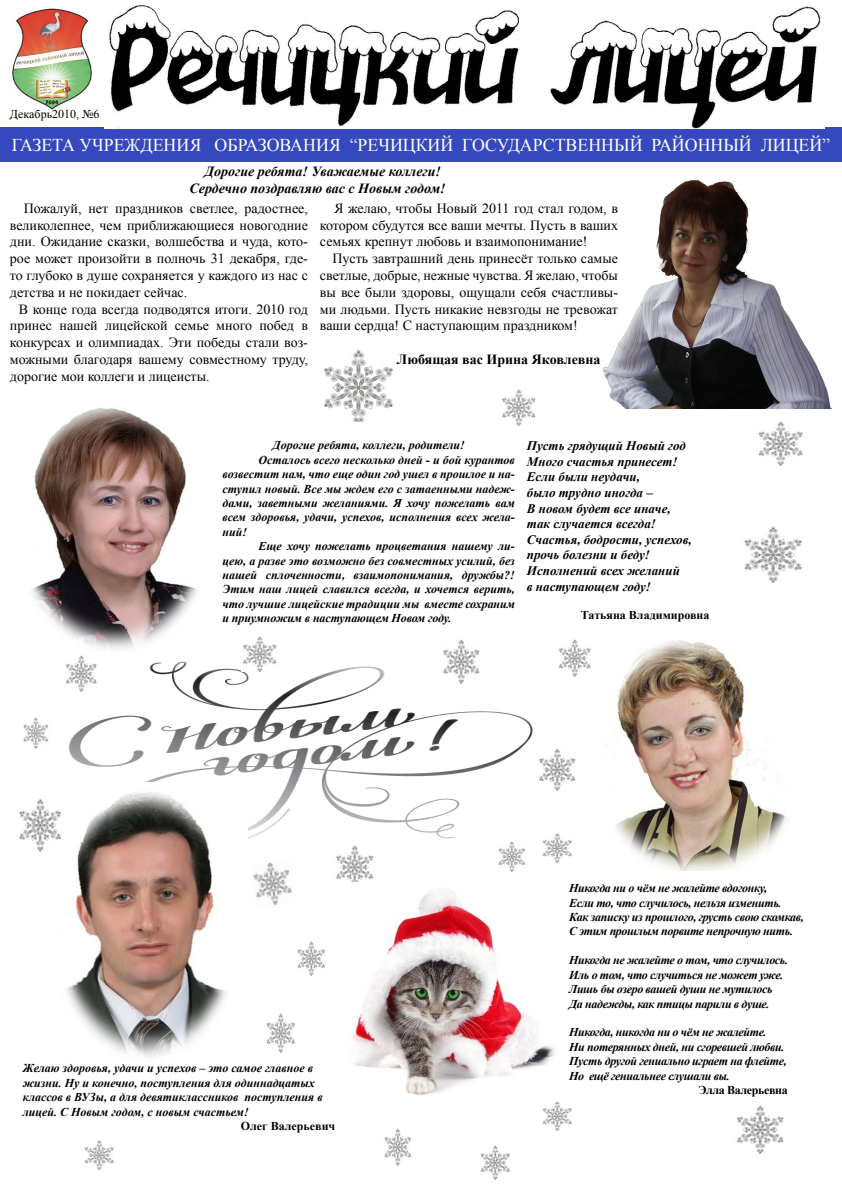
<style>
.page{position:relative;width:842px;height:1191px;background:#fff}
.page>*{position:absolute;margin:0;border:0;box-sizing:border-box;transform-origin:0 0}
.t1{font:18px "Times New Roman";color:#fff}
.t2{font:14px/16.8px "Times New Roman";color:#000;text-align:justify}
.t3{font:italic 700 14px/16.8px "Times New Roman";color:#000}
.t4{font:700 14px "Times New Roman";color:#000}
.t5{font:italic 700 13px/15.6px "Times New Roman";color:#000}
.t6{font:italic 700 12px/14.4px "Times New Roman";letter-spacing:-.015em;color:#000}
.t7{font:700 12px "Times New Roman";color:#000}
.t8{font:12px "Times New Roman";color:#000}
.t9{font:700 12px "Times New Roman";letter-spacing:-.03em;color:#000}
</style>
<div class="page">
<img style="left:324px;top:350px;width:69px;height:72px">
<div style="left:0;top:128px;width:842px;height:34px;background:#3548be"></div>
<img style="left:12px;top:9px;width:80px;height:101px">
<img style="left:105px;top:5px;width:720px;height:124px">
<img style="left:69px;top:655px;width:464px;height:184px">
<img style="left:31px;top:408px;width:167px;height:241px">
<img style="left:601px;top:640px;width:187px;height:230px">
<img style="left:66px;top:782px;width:182px;height:275px">
<img style="left:242px;top:636px;width:36px;height:35px">
<img style="left:744px;top:527px;width:58px;height:55px">
<img style="left:543px;top:833px;width:29px;height:29px">
<img style="left:502px;top:390px;width:34px;height:36px">
<img style="left:498px;top:841px;width:27px;height:31px">
<img style="left:23px;top:717px;width:25px;height:31px">
<img style="left:19px;top:799px;width:42px;height:52px">
<img style="left:480px;top:1145px;width:30px;height:34px">
<img style="left:441px;top:640px;width:41px;height:43px">
<img style="left:66px;top:656px;width:32px;height:36px">
<img style="left:539px;top:748px;width:37px;height:42px">
<img style="left:559px;top:640px;width:32px;height:37px">
<img style="left:297px;top:941px;width:28px;height:34px">
<img style="left:266px;top:1013px;width:29px;height:39px">
<img style="left:542px;top:1101px;width:30px;height:29px">
<img style="left:384px;top:1128px;width:27px;height:37px">
<img style="left:253px;top:862px;width:39px;height:43px">
<img style="left:336px;top:845px;width:38px;height:37px">
<img style="left:351px;top:892px;width:205px;height:203px">
<img style="left:736px;top:1106px;width:48px;height:47px">
<img style="left:84px;top:1140px;width:30px;height:29px">
<img style="left:604px;top:180px;width:227px;height:228px">
<img style="left:758px;top:422px;width:45px;height:43px">
<p class="t8" style="left:10px;top:106px;width:91px">Декабрь2010, №6</p>
<h1 class="t1" style="left:12px;top:133px;width:820px">ГАЗЕТА УЧРЕЖДЕНИЯ ОБРАЗОВАНИЯ “РЕЧИЦКИЙ ГОСУДАРСТВЕННЫЙ РАЙОННЫЙ ЛИЦЕЙ”</h1>
<p class="t3" style="left:189px;top:162px;width:258px;text-indent:15px">Дорогие ребята! Уважаемые коллеги!<br>Сердечно поздравляю вас с Новым годом!</p>
<p class="t2" style="left:10px;top:199px;width:300px;text-indent:14px">Пожалуй, нет праздников светлее, радостнее, великолепнее, чем приближающиеся новогодние дни. Ожидание сказки, волшебства и чуда, кото&shy;рое может произойти в полночь 31 декабря, где&shy;то глубоко в душе сохраняется у каждого из нас с детства и не покидает сейчас.</p>
<p class="t2" style="left:10px;top:300px;width:300px;text-indent:9px">В конце года всегда подводятся итоги. 2010 год принес нашей лицейской семье много побед в конкурсах и олимпиадах. Эти победы стали воз&shy;можными благодаря вашему совместному труду, дорогие мои коллеги и лицеисты.</p>
<p class="t2" style="left:320px;top:199px;width:300px;text-indent:14px">Я желаю, чтобы Новый 2011 год стал годом, в котором сбудутся все ваши мечты. Пусть в ваших семьях крепнут любовь и взаимопонимание!</p>
<p class="t2" style="left:320px;top:250px;width:300px;text-indent:13px">Пусть завтрашний день принесёт только самые светлые, добрые, нежные чувства. Я желаю, чтобы вы все были здоровы, ощущали себя счастливы&shy;ми людьми. Пусть никакие невзгоды не тревожат ваши сердца! С наступающим праздником!</p>
<p class="t4" style="left:397px;top:350px;width:205px">Любящая вас Ирина Яковлевна</p>
<p class="t6" style="left:273px;top:438px;width:194px">Дорогие ребята, коллеги, родители!</p>
<p class="t6" style="left:259px;top:452px;width:258px">Осталось всего несколько дней - и бой курантов</p>
<p class="t6" style="left:223px;top:467px;width:294px">возвестит нам, что еще один год ушел в прошлое и на-</p>
<p class="t6" style="left:223px;top:481px;width:294px">ступил новый. Все мы ждем его с затаенными надеж-</p>
<p class="t6" style="left:223px;top:495px;width:294px">дами, заветными желаниями. Я хочу пожелать вам</p>
<p class="t6" style="left:223px;top:510px;width:294px">всем здоровья, удачи, успехов, исполнения всех жела-</p>
<p class="t6" style="left:223px;top:524px;width:26px">ний!</p>
<p class="t6" style="left:259px;top:539px;width:258px">Еще хочу пожелать процветания нашему ли-</p>
<p class="t6" style="left:223px;top:553px;width:294px">цею, а разве это возможно без совместных усилий, без</p>
<p class="t6" style="left:223px;top:567px;width:294px">нашей сплоченности, взаимопонимания, дружбы?!</p>
<p class="t6" style="left:223px;top:582px;width:294px">Этим наш лицей славился всегда, и хочется верить,</p>
<p class="t6" style="left:223px;top:596px;width:294px">что лучшие лицейские традиции мы вместе сохраним</p>
<p class="t6" style="left:223px;top:611px;width:230px">и приумножим в наступающем Новом году.</p>
<p class="t5" style="left:527px;top:437px;width:166px">Пусть грядущий Новый год<br>Много счастья принесет!<br>Если были неудачи,<br>было трудно иногда –<br>В новом будет все иначе, так случается всегда!<br>Счастья, бодрости, успехов, прочь болезни и беду!<br>Исполнений всех желаний<br>в наступающем году!</p>
<p class="t7" style="left:581px;top:607px;width:130px">Татьяна Владимировна</p>
<p class="t6" style="left:23px;top:1060px;width:302px">Желаю здоровья, удачи и успехов – это самое главное в жизни. Ну и конечно, поступления для одиннадцатых классов в ВУЗы, а для девятиклассников поступления в лицей. С Новым годом, с новым счастьем!</p>
<p class="t7" style="left:241px;top:1117px;width:96px">Олег Валерьевич</p>
<p class="t6" style="left:569px;top:880px;width:236px">Никогда ни о чём не жалейте вдогонку,<br>Если то, что случилось, нельзя изменить.<br>Как записку из прошлого, грусть свою скомкав, С этим прошлым порвите непрочную нить.</p>
<p class="t6" style="left:569px;top:952px;width:220px">Никогда не жалейте о том, что случилось.<br>Иль о том, что случиться не может уже.<br>Лишь бы озеро вашей души не мутилось Да надежды, как птицы парили в душе.</p>
<p class="t6" style="left:569px;top:1024px;width:219px">Никогда, никогда ни о чём не жалейте.<br>Ни потерянных дней, ни сгоревшей любви.<br>Пусть другой гениально играет на флейте, Но ещё гениальнее слушали вы.</p>
<p class="t9" style="left:698px;top:1081px;width:91px">Элла Валерьевна</p>
</div>
